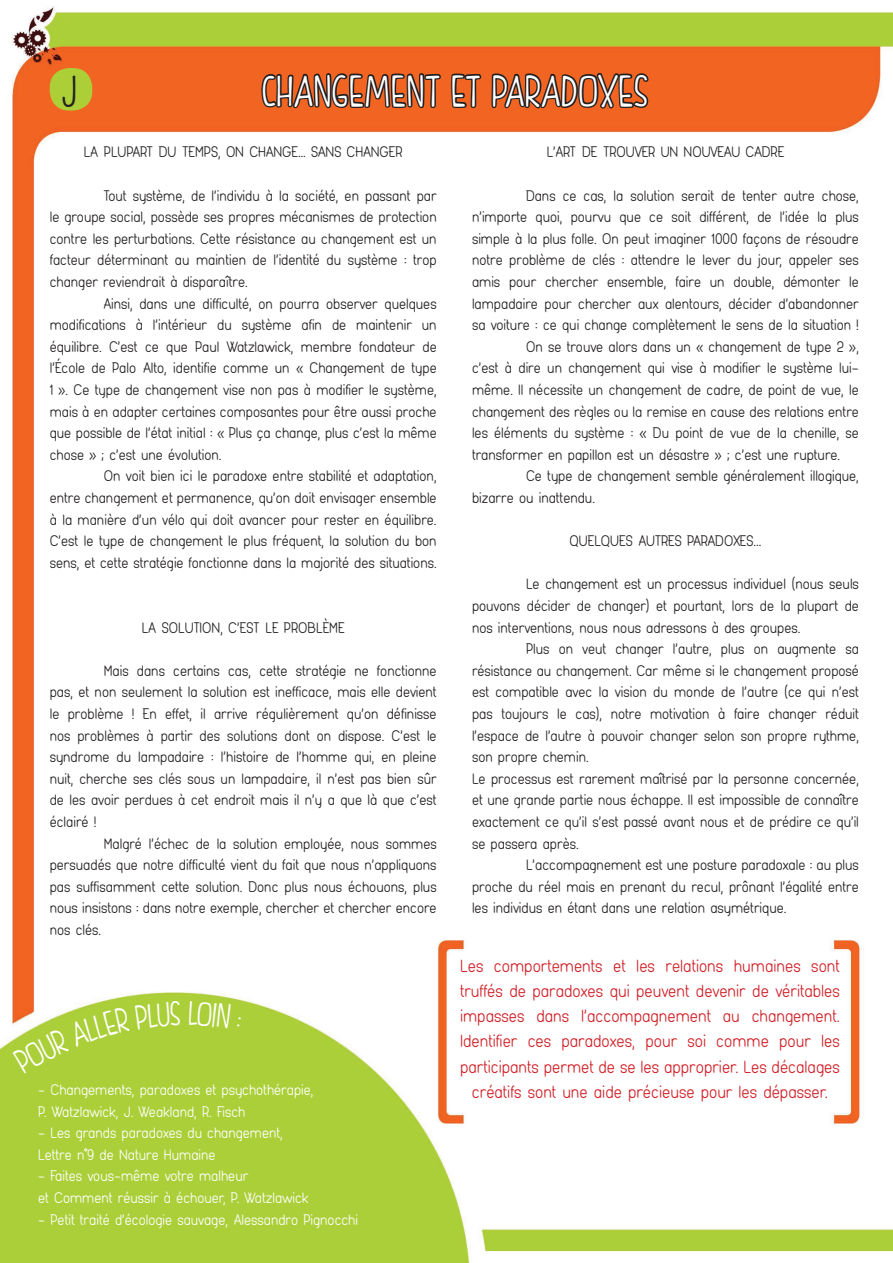
<style>
.page{position:relative;width:893px;height:1263px;background:#fff}
.page>*{position:absolute;margin:0;border:0;box-sizing:border-box;transform-origin:0 0}
.t1{font:46.5px "FIS Hfingers";letter-spacing:.025em;color:#fff}
.t2{font:46.5px "FIS Hfingers";color:#231f20}
.t3{font:21px/25.2px "Fashionism";color:#d1232a;text-align:center}
.t4{font:18px/21.6px "Fashionism";color:#231f20}
.t5{font:18px/21.6px "Fashionism";color:#fff}
</style>
<div class="page">
<img style="left:0;top:6px;width:893px;height:1257px">
<svg style="left:260px;top:6px;width:183px;height:197px"></svg>
<svg style="left:450px;top:71px;width:201px;height:58px;background:#b04e21"></svg>
<div style="left:50px;top:68px;width:42px;height:43px;background:#accf37;border-radius:20px"></div>
<svg style="left:12px;top:1001px;width:168px;height:72px;background:#b5d04c"></svg>
<svg style="left:189px;top:1001px;width:42px;height:27px"></svg>
<svg style="left:237px;top:1017px;width:4px;height:10px"></svg>
<h1 class="t1" style="left:263px;top:65px;width:387px">CHANGEMENT ET PARADOXES</h1>
<p class="t4" style="left:84px;top:141px;width:320px">La plupart du temps, on change… sans changer</p>
<p class="t4" style="left:50px;top:184px;width:32px">T</p>
<h1 class="t2" style="left:63px;top:65px;width:16px">J</h1>
<p class="t4" style="left:547px;top:141px;width:66px">L’ART DE TROU</p>
<p class="t4" style="left:635px;top:141px;width:120px">VERUNNOUVEAU CADRE</p>
<p class="t4" style="left:50px;top:184px;width:388px;text-indent:59px">out système, de l’individu à la société, en passant par le groupe social, possède ses propres mécanismes de protection contre les perturbations. Cette résistance au changement est un facteur déterminant au maintien de l’identité du système : trop changer reviendrait à disparaître.<br>A</p>
<p class="t4" style="left:472px;top:184px;width:388px;text-align:justify;text-indent:63px">ans ce cas, la solution serait de tenter autre chose, n’importe quoi, pourvu que ce soit différent, de l’idée la plus simple à la plus folle. On peut imaginer 1000 façons de résoudre notre problème de clés : attendre le lever du jour, appeler ses amis pour chercher ensemble, faire un double, démonter le lampadaire pour chercher aux alentours, décider d’abandonner sa voiture : ce qui change complètement le sens de la situation !<br>O</p>
<p class="t4" style="left:472px;top:184px;width:33px">D</p>
<p class="t4" style="left:50px;top:292px;width:388px;text-indent:61px">insi, dans une difficulté, on pourra observer quelques modifications à l’intérieur du système afin de maintenir un équilibre. C’est ce que Paul Watzlawick, membre fondateur de l’École de Palo Alto, identifie comme un « Changement de type 1 ». Ce type de changement vise non pas à modifier le système, mais à en adapter certaines composantes pour être aussi proche que possible de l’état initial : « Plus ça change, plus c’est la même chose » ; c’est une évolution.<br>O</p>
<p class="t4" style="left:472px;top:335px;width:388px;text-indent:63px">n se trouve alors dans un « changement de type 2 », c’est à dire un changement qui vise à modifier le système lui&shy;même. Il nécessite un changement de cadre, de point de vue, le changement des règles ou la remise en cause des relations entre les éléments du système : « Du point de vue de la chenille, se transformer en papillon est un désastre » ; c’est une rupture.<br>C</p>
<p class="t4" style="left:50px;top:465px;width:388px;text-align:justify;text-indent:63px">n voit bien ici le paradoxe entre stabilité et adaptation, entre changement et permanence, qu’on doit envisager ensemble à la manière d’un vélo qui doit avancer pour rester en équilibre.<br>C’est le type de changement le plus fréquent, la solution du bon sens, et cette stratégie fonctionne dans la majorité des situations.</p>
<p class="t4" style="left:472px;top:465px;width:388px;text-indent:63px">e type de changement semble généralement illogique, bizarre ou inattendu.</p>
<p class="t4" style="left:570px;top:530px;width:78px">QUELQUES AUTRES</p>
<p class="t4" style="left:687px;top:530px;width:9px">PARADO</p>
<p class="t4" style="left:733px;top:530px;width:30px">XES...</p>
<p class="t4" style="left:472px;top:573px;width:388px;text-indent:54px">Le changement est un processus individuel (nous seuls pouvons décider de changer) et pourtant, lors de la plupart de nos interventions, nous nous adressons à des groupes.<br>P</p>
<p class="t4" style="left:142px;top:616px;width:196px">LA SO LUTION, C’EST LE PROBLÈME</p>
<p class="t4" style="left:472px;top:638px;width:388px;text-indent:61px">lus on veut changer l’autre, plus on augmente sa résistance au changement. Car même si le changement proposé est compatible avec la vision du monde de l’autre (ce qui n’est pas toujours le cas), notre motivation à faire changer réduit l’espace de l’autre à pouvoir changer selon son propre rythme, son propre chemin.<br>Le processus est rarement maîtrisé par la personne concernée, et une grande partie nous échappe. Il est impossible de connaître exactement ce qu’il s’est passé avant nous et de prédire ce qu’il se passera après.</p>
<p class="t4" style="left:472px;top:854px;width:388px;text-align:justify;text-indent:54px">L’accompagnement est une posture paradoxale : au plus proche du réel mais en prenant du recul, prônant l’égalité entre les individus en étant dans une relation asymétrique.</p>
<p class="t4" style="left:50px;top:659px;width:388px;text-indent:63px">ais dans certains cas, cette stratégie ne fonctionne pas, et non seulement la solution est inefficace, mais elle devient le problème ! En effet, il arrive régulièrement qu’on définisse nos problèmes à partir des solutions dont on dispose. C’est le syndrome du lampadaire : l’histoire de l’homme qui, en pleine nuit, cherche ses clés sous un lampadaire, il n’est pas bien sûr de les avoir perdues à cet endroit mais il n’y a que là que c’est éclairé !<br>M</p>
<p class="t4" style="left:50px;top:659px;width:32px">M</p>
<p class="t4" style="left:50px;top:832px;width:388px;text-align:justify;text-indent:63px">algré l’échec de la solution employée, nous sommes persuadés que notre difficulté vient du fait que nous n’appliquons pas suffisamment cette solution. Donc plus nous échouons, plus nous insistons : dans notre exemple, chercher et chercher encore nos clés.</p>
<p class="t5" style="left:38px;top:1078px;width:277px">- Changements, paradoxes et psychothérapie,<br>P. Watzlawick, J. Weakland, R. Fisch</p>
<p class="t5" style="left:38px;top:1122px;width:246px">- Les grands paradoxes du changement,<br>Lettre n°9 de Nature Humaine</p>
<p class="t5" style="left:38px;top:1165px;width:272px">- Faites vous-même votre malheur<br>et Comment réussir à échouer, P. Watzlawick</p>
<p class="t5" style="left:38px;top:1208px;width:321px">- Petit traité d’écologie sauvage, Alessandro Pignocchi</p>
<p class="t3" style="left:460px;top:952px;width:381px">Les comportements et les relations humaines sont truffés de paradoxes qui peuvent devenir de véritables impasses dans l’accompagnement au changement.<br>Identifier ces paradoxes, pour soi comme pour les participants permet de se les approprier. Les décalages créatifs sont une aide précieuse pour les dépasser.</p>
</div>
